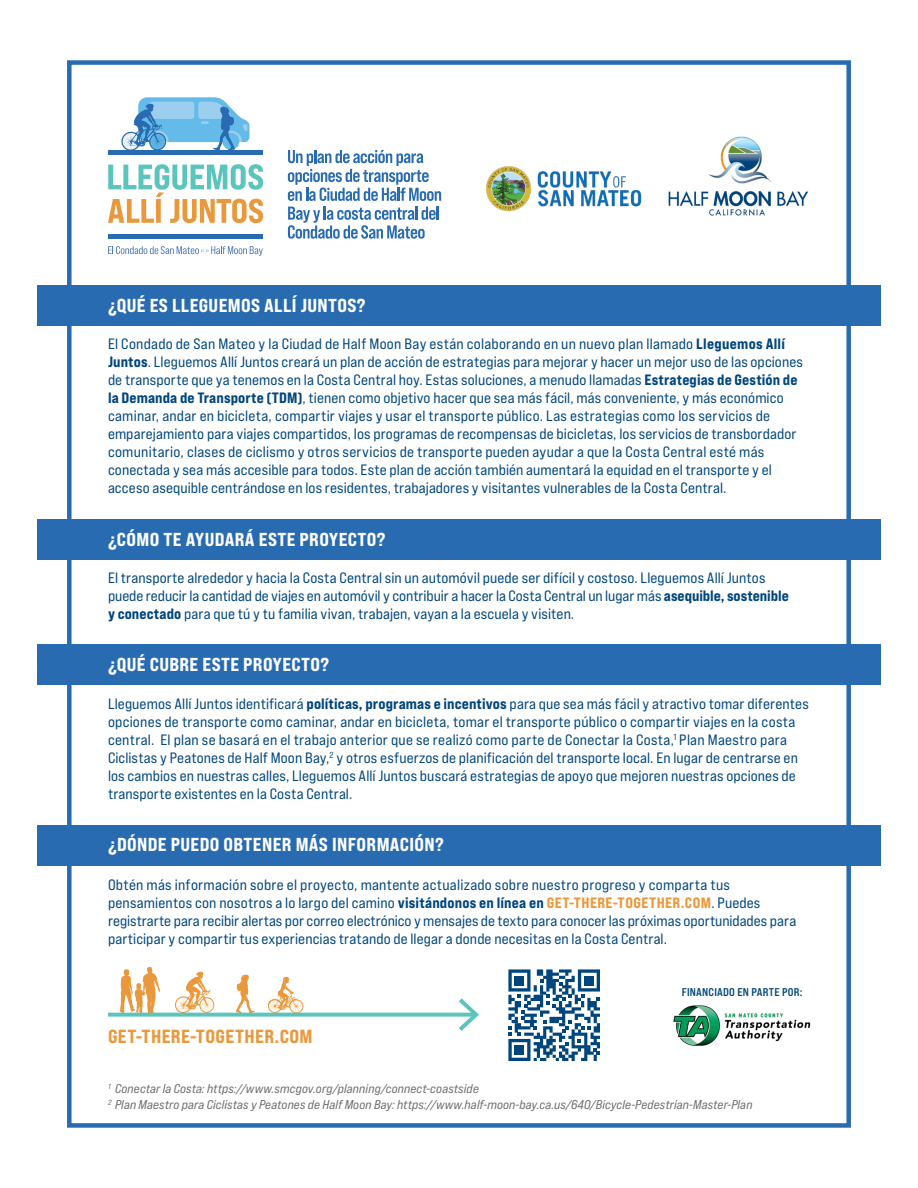
<style>
.page{position:relative;width:918px;height:1188px;background:#fff}
.page>*{position:absolute;margin:0;border:0;box-sizing:border-box;transform-origin:0 0}
.t1{font:19.05px "Bebas Neue Pro Exp Eb";letter-spacing:.02em;color:#e9993c}
.t2{font:18.75px "Bebas Neue Pro Exp Eb";letter-spacing:.02em;color:#fff}
.t3{font:15px/18px "Bebas Neue Pro Exp Rg";letter-spacing:.01em;color:#00467d}
.t4{font:12.75px "Bebas Neue Pro Exp It";letter-spacing:.01em;color:#6c6d70}
.t5{font:11.25px "Bebas Neue Pro Exp Bd";letter-spacing:.02em;color:#00467d}
.s1{font-family:"Bebas Neue Pro Exp Eb"}
.s2{font-family:"Bebas Neue Pro Exp Eb";color:#e9993c}
</style>
<div class="page">
<div style="left:67px;top:60px;width:784px;height:1068px;border:4px solid #286bb1"></div>
<div style="left:37px;top:286px;width:844px;height:40px;background:#286bb1"></div>
<div style="left:37px;top:519px;width:844px;height:41px;background:#286bb1"></div>
<div style="left:37px;top:645px;width:844px;height:40px;background:#286bb1"></div>
<div style="left:37px;top:825px;width:844px;height:41px;background:#286bb1"></div>
<img style="left:668px;top:136px;width:141px;height:80px">
<img style="left:486px;top:166px;width:156px;height:46px">
<svg style="left:174px;top:972px;width:41px;height:41px"></svg>
<svg style="left:236px;top:975px;width:19px;height:38px"></svg>
<svg style="left:268px;top:977px;width:35px;height:36px"></svg>
<svg style="left:120px;top:967px;width:40px;height:46px"></svg>
<svg style="left:459px;top:998px;width:20px;height:33px"></svg>
<svg style="left:108px;top:1013px;width:366px;height:4px"></svg>
<img style="left:673px;top:1005px;width:138px;height:41px">
<svg style="left:508px;top:969px;width:92px;height:92px"></svg>
<div style="left:515px;top:976px;width:9px;height:9px;background:#00467d"></div>
<div style="left:584px;top:976px;width:10px;height:9px;background:#00467d"></div>
<div style="left:515px;top:1045px;width:9px;height:10px;background:#00467d"></div>
<svg style="left:288px;top:150px;width:153px;height:51px"></svg>
<svg style="left:288px;top:207px;width:151px;height:32px"></svg>
<svg style="left:108px;top:164px;width:155px;height:59px"></svg>
<hr style="left:108px;top:234px;width:155px;height:4px;background:#286bb1">
<hr style="left:108px;top:150px;width:155px;height:4px;background:#286bb1">
<svg style="left:121px;top:97px;width:128px;height:53px"></svg>
<svg style="left:108px;top:246px;width:155px;height:10px"></svg>
<p class="t2" style="left:108px;top:294px;width:259px">¿QUÉ ES LLEGUEMOS ALLÍ JUNTOS?</p>
<p class="t3" style="left:108px;top:335px;width:697px">El Condado de San Mateo y la Ciudad de Half Moon Bay están colaborando en un nuevo plan llamado <span class="s1">Lleguemos Allí Juntos</span>. Lleguemos Allí Juntos creará un plan de acción de estrategias para mejorar y hacer un mejor uso de las opciones de transporte que ya tenemos en la Costa Central hoy. Estas soluciones, a menudo llamadas <span class="s1">Estrategias de Gestión de la Demanda de Transporte (TDM)</span>, tienen como objetivo hacer que sea más fácil, más conveniente, y más económico caminar, andar en bicicleta, compartir viajes y usar el transporte público. Las estrategias como los servicios de emparejamiento para viajes compartidos, los programas de recompensas de bicicletas, los servicios de transbordador comunitario, clases de ciclismo y otros servicios de transporte pueden ayudar a que la Costa Central esté más conectada y sea más accesible para todos. Este plan de acción también aumentará la equidad en el transporte y el acceso asequible centrándose en los residentes, trabajadores y visitantes vulnerables de la Costa Central.</p>
<p class="t2" style="left:108px;top:527px;width:279px">¿CÓMO TE AYUDARÁ ESTE PROYECTO?</p>
<p class="t3" style="left:108px;top:568px;width:682px">El transporte alrededor y hacia la Costa Central sin un automóvil puede ser difícil y costoso. Lleguemos Allí Juntos puede reducir la cantidad de viajes en automóvil y contribuir a hacer la Costa Central un lugar más <span class="s1">asequible, sostenible y conectado</span> para que tú y tu familia vivan, trabajen, vayan a la escuela y visiten.</p>
<p class="t2" style="left:108px;top:653px;width:223px">¿QUÉ CUBRE ESTE PROYECTO?</p>
<p class="t3" style="left:108px;top:695px;width:702px">Lleguemos Allí Juntos identificará <span class="s1">políticas, programas e incentivos</span> para que sea más fácil y atractivo tomar diferentes opciones de transporte como caminar, andar en bicicleta, tomar el transporte público o compartir viajes en la costa central. El plan se basará en el trabajo anterior que se realizó como parte de Conectar la Costa,<sup>1</sup> Plan Maestro para Ciclistas y Peatones de Half Moon Bay,<sup>2</sup> y otros esfuerzos de planificación del transporte local. En lugar de centrarse en los cambios en nuestras calles, Lleguemos Allí Juntos buscará estrategias de apoyo que mejoren nuestras opciones de transporte existentes en la Costa Central.</p>
<p class="t2" style="left:108px;top:833px;width:337px">¿DÓNDE PUEDO OBTENER MÁS INFORMACIÓN?</p>
<p class="t3" style="left:108px;top:875px;width:690px">Obtén más información sobre el proyecto, mantente actualizado sobre nuestro progreso y comparta tus pensamientos con nosotros a lo largo del camino <span class="s1">visitándonos en línea en</span> <span class="s2">GET-THERE-TOGETHER.COM</span>. Puedes registrarte para recibir alertas por correo electrónico y mensajes de texto para conocer las próximas oportunidades para participar y compartir tus experiencias tratando de llegar a donde necesitas en la Costa Central.</p>
<p class="t1" style="left:108px;top:1025px;width:206px">GET-THERE-TOGETHER.COM</p>
<p class="t5" style="left:682px;top:985px;width:122px">FINANCIADO EN PARTE POR:</p>
<p class="t4" style="left:108px;top:1080px;width:372px"><sup>1</sup> Conectar la Costa: https://www.smcgov.org/planning/connect-coastside</p>
<p class="t4" style="left:108px;top:1097px;width:646px"><sup>2</sup> Plan Maestro para Ciclistas y Peatones de Half Moon Bay: https://www.half-moon-bay.ca.us/640/Bicycle-Pedestrian-Master-Plan</p>
</div>
